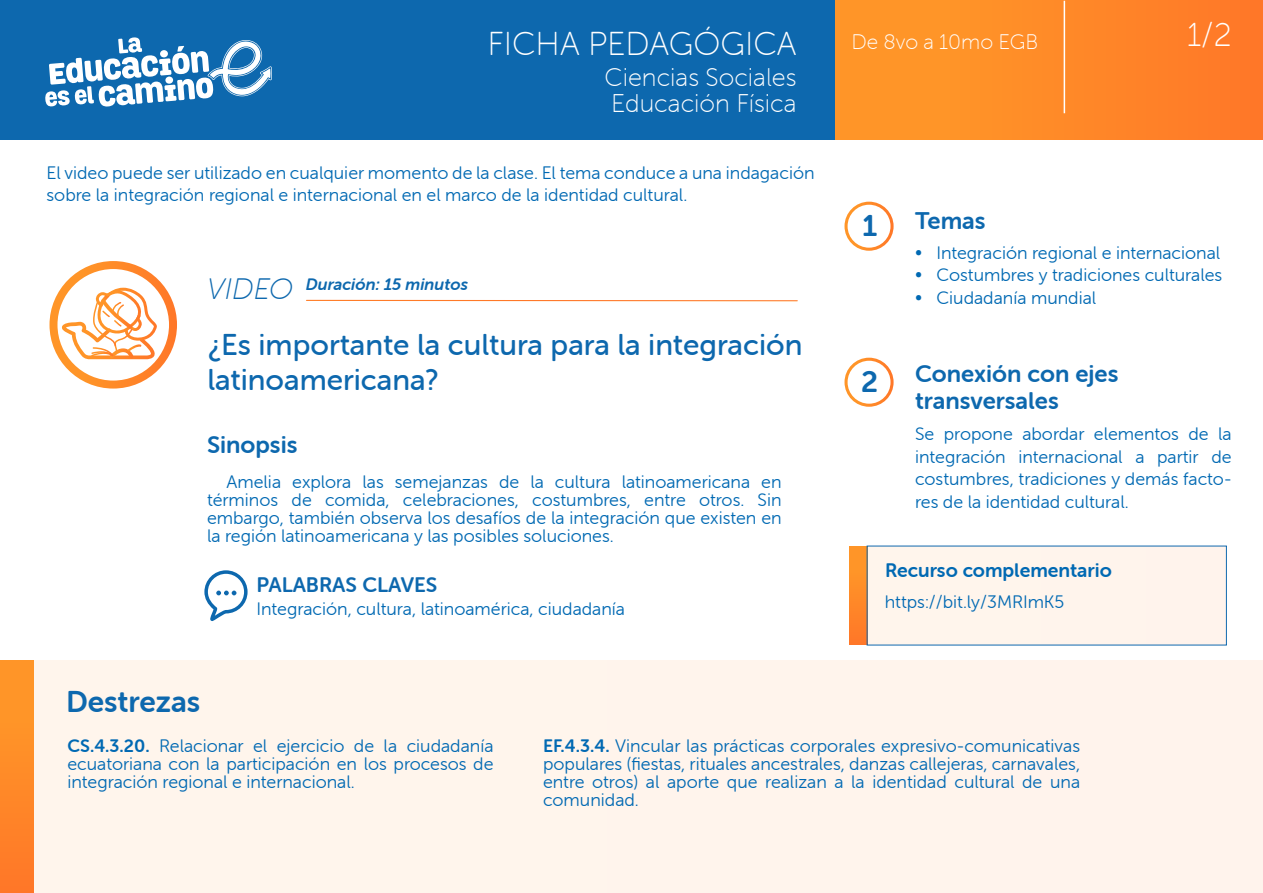
<style>
.page{position:relative;width:1263px;height:893px;background:#fff}
.page>*{position:absolute;margin:0;border:0;box-sizing:border-box;transform-origin:0 0}
.t1{font:33px "Museo Sans Rounded 100";color:#fff}
.t2{font:30px/34.5px "Museo Sans Rounded 500";color:#0d68ae}
.t3{font:30px "Museo Sans Rounded 700";color:#0d68ae}
.t4{font:italic 29.4px "Museo Sans Rounded 100";color:#0d68ae}
.t5{font:25.5px/25.5px "Museo Sans Rounded 100";color:#fff}
.t6{font:24px/27px "Museo Sans Rounded 700";color:#0d68ae}
.t7{font:21px "Museo Sans Rounded 700";color:#0d68ae}
.t8{font:21px "Museo Sans Rounded 100";color:#fff}
.t9{font:19.5px "Museo Sans Rounded 700";color:#0069b3}
.t10{font:18px/18px "Museo Sans Rounded 300";color:#0069b3;text-align:justify}
.t11{font:italic 16.5px "Museo Sans Rounded 700";color:#0d68ae}
.s1{font-family:"Museo Sans Rounded 700"}
</style>
<div class="page">
<div style="left:0;top:660px;width:1263px;height:232px;background:#fff4ec"></div>
<div style="left:0;top:0;width:1071px;height:140px;background:#0d68ae"></div>
<div style="left:836px;top:0;width:427px;height:140px;background:linear-gradient(to right,#ff9b28,#ff7828)"></div>
<svg style="left:45px;top:37px;width:227px;height:70px"></svg>
<hr style="left:1064px;top:1px;width:1px;height:112px;background:#fff">
<div style="left:0;top:660px;width:33px;height:233px;background:linear-gradient(to bottom,#ff9b28,#ff7828)"></div>
<svg style="left:50px;top:261px;width:127px;height:128px"></svg>
<svg style="left:204px;top:570px;width:44px;height:51px"></svg>
<svg style="left:844px;top:202px;width:49px;height:49px"></svg>
<svg style="left:844px;top:358px;width:49px;height:49px"></svg>
<div style="left:867px;top:546px;width:359px;height:98px;background:#fff4ec"></div>
<div style="left:849px;top:546px;width:18px;height:98px;background:linear-gradient(to bottom,#ff9b28,#ff7928)"></div>
<h1 class="t1" style="left:488px;top:26px;width:311px">FICHA PEDAGÓGICA</h1>
<h3 class="t5" style="left:604px;top:65px;width:194px">Ciencias Sociales<br>Educación Física</h3>
<p class="t10" style="left:47px;top:162px;width:770px;line-height:22.5px">El video puede ser utilizado en cualquier momento de la clase. El tema conduce a una indagación sobre la integración regional e internacional en el marco de la identidad cultural.</p>
<h3 class="t4" style="left:207px;top:273px;width:88px">VIDEO</h3>
<p class="t11" style="left:306px;top:275px;width:164px">Duración: 15 minutos</p>
<h2 class="t2" style="left:207px;top:328px;width:596px">¿Es importante la cultura para la integración latinoamericana?</h2>
<h3 class="t6" style="left:207px;top:432px;width:92px">Sinopsis</h3>
<p class="t10" style="left:207px;top:473px;width:576px;text-indent:19px">Amelia explora las semejanzas de la cultura latinoamericana en términos de comida, celebraciones, costumbres, entre otros. Sin embargo, también observa los desafíos de la integración que existen en la región latinoamericana y las posibles soluciones.</p>
<h2 class="t3" style="left:66px;top:685px;width:136px">Destrezas</h2>
<p class="t7" style="left:256px;top:573px;width:182px">PALABRAS CLAVES</p>
<p class="t10" style="left:256px;top:600px;width:370px">Integración, cultura, latinoamérica, ciudadanía</p>
<p class="t8" style="left:851px;top:31px;width:188px">De 8vo a 10mo EGB</p>
<h1 class="t1" style="left:1187px;top:17px;width:46px">1/2</h1>
<h2 class="t3" style="left:862px;top:209px;width:16px">1</h2>
<h3 class="t6" style="left:915px;top:207px;width:72px">Temas</h3>
<p class="t10" style="left:936px;top:241px;width:287px;line-height:22.5px">Integración regional e internacional Costumbres y tradiciones culturales Ciudadanía mundial</p>
<h2 class="t3" style="left:861px;top:365px;width:19px">2</h2>
<h3 class="t6" style="left:915px;top:361px;width:205px">Conexión con ejes transversales</h3>
<p class="t10" style="left:915px;top:423px;width:318px;line-height:22.5px">Se propone abordar elementos de la integración internacional a partir de costumbres, tradiciones y demás facto&shy;res de la identidad cultural.</p>
<p class="t9" style="left:885px;top:559px;width:228px">Recurso complementario</p>
<p class="t10" style="left:885px;top:593px;width:181px">https://bit.ly/3MRImK5</p>
<p class="t10" style="left:68px;top:737px;width:428px"><span class="s1">CS.4.3.20.</span> Relacionar el ejercicio de la ciudadanía ecuatoriana con la participación en los procesos de integración regional e internacional.</p>
<p class="t10" style="left:543px;top:737px;width:539px"><span class="s1">EF.4.3.4.</span> Vincular las prácticas corporales expresivo-comunicativas populares (fiestas, rituales ancestrales, danzas callejeras, carnavales, entre otros) al aporte que realizan a la identidad cultural de una comunidad.</p>
</div>
